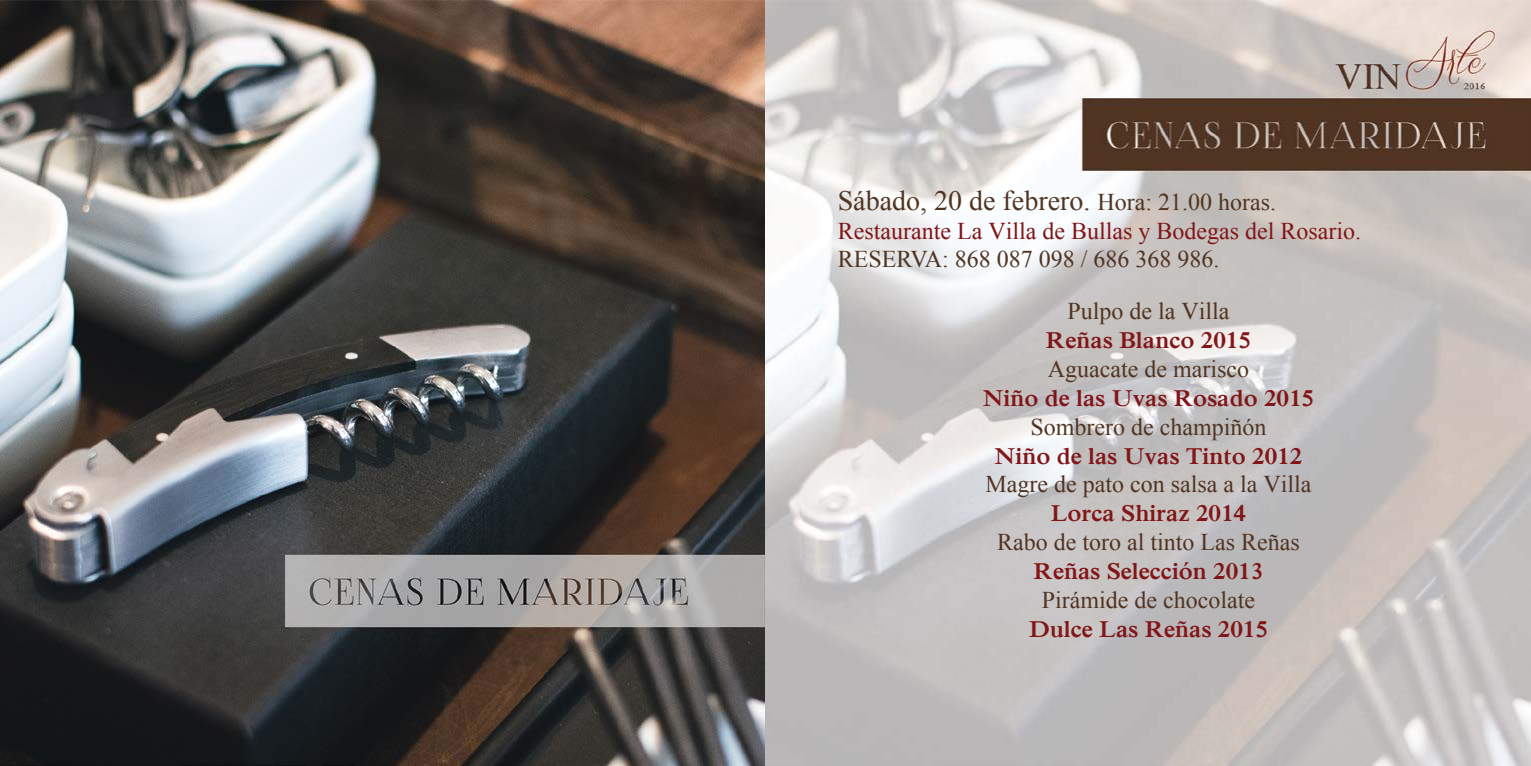
<style>
.page{position:relative;width:1531px;height:766px;background:#fff}
.page>*{position:absolute;margin:0;border:0;box-sizing:border-box;transform-origin:0 0}
.t1{font:28px "Iskoola Pota";color:#513422}
.t2{font:24px/52px "Iskoola Pota";color:#513422}
.t3{font:700 24px "Iskoola Pota";color:#811517}
.t4{font:24px "Iskoola Pota";color:#811517}
.s1{font-size:24px}
</style>
<div class="page">
<img style="left:0;top:0;width:1531px;height:765px">
<p class="t1" style="left:838px;top:184px;width:440px">Sábado, 20 de febrero. <span class="s1">Hora: 21.00 horas.</span></p>
<p class="t4" style="left:838px;top:216px;width:525px">Restaurante La Villa de Bullas y Bodegas del Rosario.</p>
<p class="t2" style="left:1067px;top:233px;width:163px;text-indent:-230px">RESERVA: 868 087 098 / 686 368 986.<br>Pulpo de la Villa</p>
<p class="t3" style="left:1046px;top:326px;width:206px">Reñas Blanco 2015</p>
<p class="t2" style="left:1048px;top:343px;width:203px">Aguacate de marisco</p>
<p class="t3" style="left:982px;top:384px;width:333px">Niño de las Uvas Rosado 2015</p>
<p class="t2" style="left:1030px;top:400px;width:237px">Sombrero de champiñón</p>
<p class="t3" style="left:994px;top:442px;width:309px">Niño de las Uvas Tinto 2012</p>
<p class="t2" style="left:985px;top:458px;width:327px">Magre de pato con salsa a la Villa</p>
<p class="t3" style="left:1051px;top:499px;width:197px">Lorca Shiraz 2014</p>
<p class="t2" style="left:997px;top:516px;width:304px">Rabo de toro al tinto Las Reñas</p>
<p class="t3" style="left:1033px;top:557px;width:231px">Reñas Selección 2013</p>
<p class="t2" style="left:1042px;top:573px;width:215px">Pirámide de chocolate</p>
<p class="t3" style="left:1029px;top:614px;width:240px">Dulce Las Reñas 2015</p>
</div>
